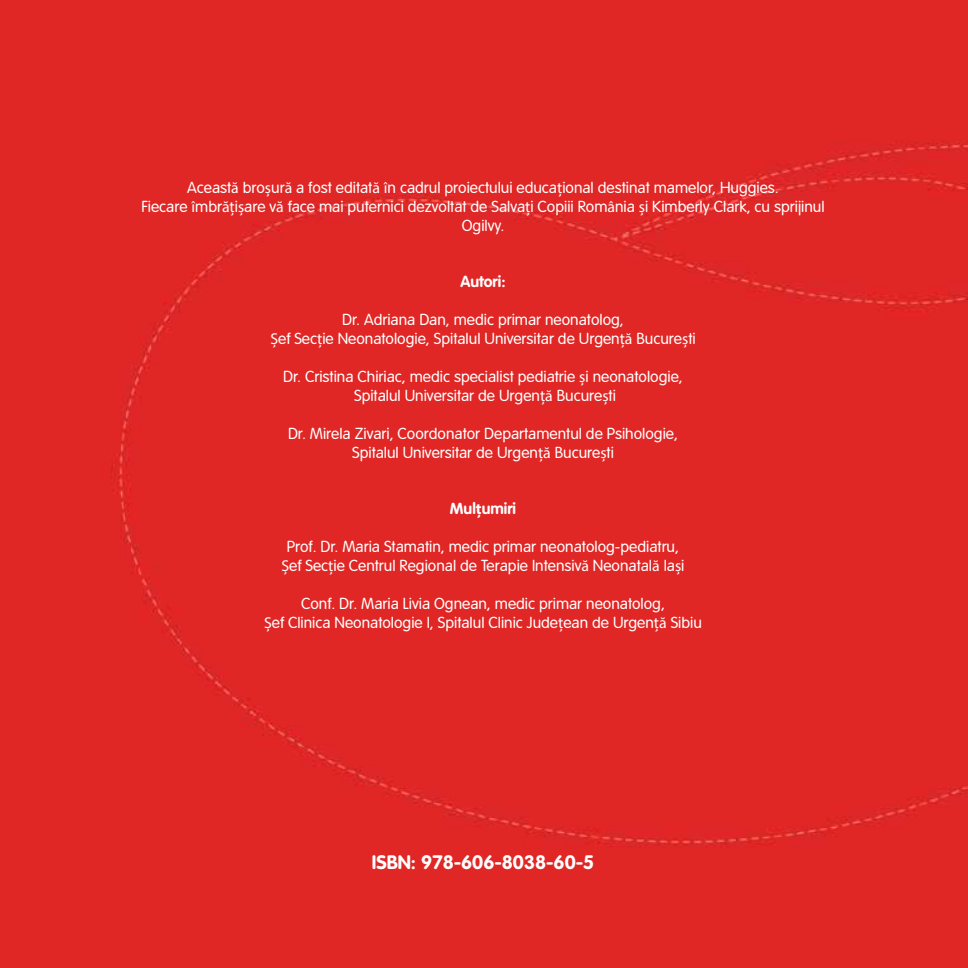
<style>
.page{position:relative;width:968px;height:968px;background:#fff}
.page>*{position:absolute;margin:0;border:0;box-sizing:border-box;transform-origin:0 0}
.t1{font:700 19.25px "Rotonda C";color:#fff}
.t2{font:15.75px/18.9px "Rotonda C";color:#fff;text-align:center}
.t3{font:700 15.75px "Rotonda C";color:#fff}
.s1{font-family:"Myriad Pro"}
</style>
<div class="page">
<div style="left:0;top:0;width:967px;height:967px;background:#e02725"></div>
<p class="t2" style="left:141px;top:178px;width:684px">Aceast<span class="s1">ă</span> bro<span class="s1">ș</span>ur<span class="s1">ă</span> a fost editat<span class="s1">ă î</span>n cadrul proiectului educa<span class="s1">ț</span>ional destinat mamelor, Huggies.<br>Fiecare <span class="s1">î</span>mbr<span class="s1">ăț</span>i<span class="s1">ș</span>are v<span class="s1">ă</span> face mai puternici dezvoltat de Salva<span class="s1">ț</span>i Copiii Rom<span class="s1">â</span>nia <span class="s1">ș</span>i Kimberly Clark, cu sprijinul<br>Ogilvy.</p>
<p class="t3" style="left:460px;top:272px;width:47px">Autori:</p>
<p class="t2" style="left:270px;top:310px;width:426px">Dr. Adriana Dan, medic primar neonatolog,<br><span class="s1">Ș</span>ef Sec<span class="s1">ț</span>ie Neonatologie, Spitalul Universitar de Urgen<span class="s1">ță</span> Bucure<span class="s1">ș</span>ti</p>
<p class="t2" style="left:283px;top:367px;width:401px">Dr. Cristina Chiriac, medic specialist pediatrie <span class="s1">ș</span>i neonatologie,<br>Spitalul Universitar de Urgen<span class="s1">ță</span> Bucure<span class="s1">ș</span>ti</p>
<p class="t2" style="left:288px;top:423px;width:391px">Dr. Mirela Zivari, Coordonator Departamentul de Psihologie,<br>Spitalul Universitar de Urgen<span class="s1">ță</span> Bucure<span class="s1">ș</span>ti</p>
<p class="t3" style="left:450px;top:499px;width:68px">Mul<span class="s1">ț</span>umiri</p>
<p class="t2" style="left:281px;top:537px;width:404px">Prof. Dr. Maria Stamatin, medic primar neonatolog-pediatru,<br><span class="s1">Ș</span>ef Sec<span class="s1">ț</span>ie Centrul Regional de Terapie Intensiv<span class="s1">ă</span> Neonatal<span class="s1">ă</span> Ia<span class="s1">ș</span>i</p>
<p class="t2" style="left:264px;top:594px;width:439px">Conf. Dr. Maria Livia Ognean, medic primar neonatolog,<br><span class="s1">Ș</span>ef Clinica Neonatologie I, Spitalul Clinic Jude<span class="s1">ț</span>ean de Urgen<span class="s1">ță</span> Sibiu</p>
<p class="t1" style="left:371px;top:850px;width:224px">ISBN: 978-606-8038-60-5</p>
</div>
